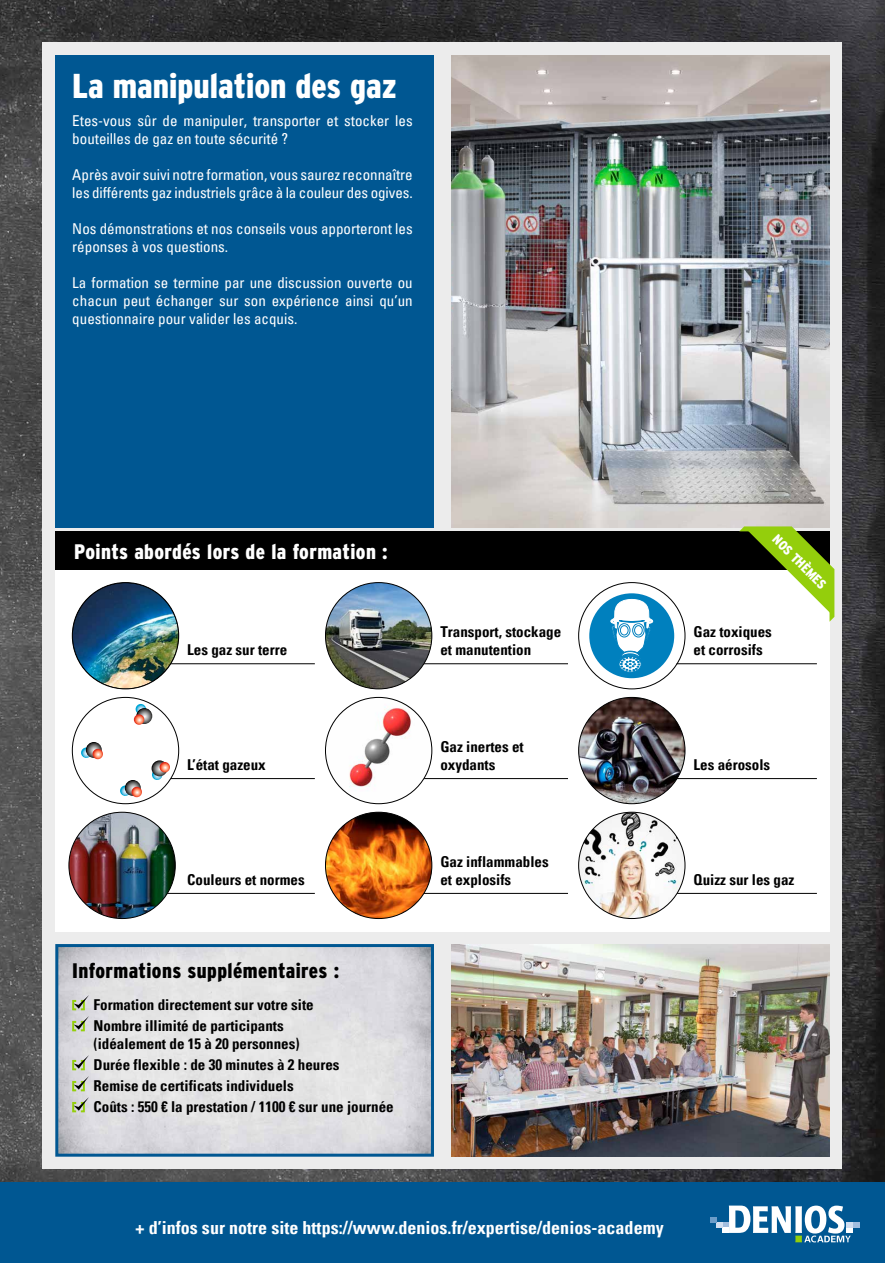
<style>
.page{position:relative;width:885px;height:1263px;background:#fff}
.page>*{position:absolute;margin:0;border:0;box-sizing:border-box;transform-origin:0 0}
.t1{font:900 34.5px "Interstate CE Condensed";color:#fff}
.t2{font:900 21px "Interstate CE Condensed";letter-spacing:.02em;color:#fff}
.t3{font:900 21px "Interstate CE Condensed";letter-spacing:.02em;color:#000}
.t4{font:700 condensed 18px "Univers LT Pro";color:#fff}
.t5{font:condensed 15px/18px "Univers LT Pro";color:#fff}
.t6{font:700 condensed 15px/18px "Univers LT Pro";color:#000}
.t7{font:900 13.5px "Interstate CE Condensed";color:#fff}
</style>
<div class="page">
<img style="left:0;top:0;width:884px;height:1182px">
<div style="left:0;top:1182px;width:884px;height:81px;background:#005792"></div>
<div style="left:43px;top:43px;width:799px;height:1126px;background:#ececec"></div>
<div style="left:852px;top:1222px;width:7px;height:6px;background:#a1bdde"></div>
<svg style="left:710px;top:1205px;width:143px;height:37px"></svg>
<div style="left:55px;top:55px;width:379px;height:472px;background:#005792"></div>
<img style="left:451px;top:55px;width:378px;height:472px">
<div style="left:55px;top:570px;width:774px;height:361px;background:#fff"></div>
<div style="left:55px;top:531px;width:774px;height:39px;background:#000"></div>
<svg style="left:739px;top:527px;width:95px;height:95px"></svg>
<hr style="left:166px;top:663px;width:149px;height:1px;background:#000">
<img style="left:72px;top:583px;width:107px;height:106px;border-radius:53px">
<hr style="left:166px;top:778px;width:149px;height:1px;background:#000">
<div style="left:72px;top:697px;width:107px;height:107px;background:#fff;border-radius:50%"></div>
<svg style="left:86px;top:742px;width:16px;height:16px"></svg>
<svg style="left:81px;top:747px;width:22px;height:12px"></svg>
<svg style="left:125px;top:780px;width:16px;height:16px"></svg>
<svg style="left:120px;top:785px;width:22px;height:12px"></svg>
<svg style="left:151px;top:760px;width:16px;height:16px"></svg>
<svg style="left:152px;top:762px;width:18px;height:18px"></svg>
<svg style="left:136px;top:708px;width:16px;height:16px"></svg>
<svg style="left:134px;top:704px;width:12px;height:21px"></svg>
<hr style="left:166px;top:893px;width:149px;height:1px;background:#000">
<img style="left:69px;top:812px;width:106px;height:106px;border-radius:53px">
<hr style="left:672px;top:778px;width:144px;height:1px;background:#000">
<img style="left:578px;top:697px;width:107px;height:107px;border-radius:53px">
<hr style="left:676px;top:663px;width:140px;height:1px;background:#000">
<div style="left:578px;top:583px;width:107px;height:106px;background:#fff;border-radius:50%"></div>
<div style="left:589px;top:593px;width:85px;height:85px;background:#0080be;border-radius:50%"></div>
<div style="left:619px;top:656px;width:22px;height:16px;border:1px solid #0080be;border-radius:50%"></div>
<svg style="left:610px;top:599px;width:43px;height:72px"></svg>
<hr style="left:672px;top:893px;width:144px;height:1px;background:#000">
<img style="left:578px;top:812px;width:107px;height:106px;border-radius:53px">
<hr style="left:419px;top:663px;width:149px;height:1px;background:#000">
<img style="left:325px;top:583px;width:107px;height:106px;border-radius:53px">
<hr style="left:419px;top:778px;width:149px;height:1px;background:#000">
<img style="left:325px;top:697px;width:107px;height:107px;border-radius:53px">
<hr style="left:419px;top:893px;width:149px;height:1px;background:#000">
<img style="left:325px;top:812px;width:107px;height:106px;border-radius:53px">
<img style="left:59px;top:948px;width:371px;height:205px">
<div style="left:55px;top:944px;width:379px;height:213px;border:3px solid #005792"></div>
<svg style="left:72px;top:995px;width:17px;height:37px"></svg>
<svg style="left:72px;top:1055px;width:17px;height:58px"></svg>
<img style="left:451px;top:944px;width:378px;height:213px">
<h1 class="t1" style="left:72px;top:62px;width:326px">La manipulation des gaz</h1>
<p class="t5" style="left:72px;top:111px;width:342px">Etes-vous sûr de manipuler, transporter et stocker les bouteilles de gaz en toute sécurité ?</p>
<p class="t5" style="left:72px;top:165px;width:342px">Après avoir suivi notre formation, vous saurez reconnaître les différents gaz industriels grâce à la couleur des ogives.</p>
<p class="t5" style="left:72px;top:219px;width:342px">Nos démonstrations et nos conseils vous apporteront les réponses à vos questions.</p>
<p class="t5" style="left:72px;top:273px;width:342px;text-align:justify">La formation se termine par une discussion ouverte ou chacun peut échanger sur son expérience ainsi qu’un questionnaire pour valider les acquis.</p>
<h2 class="t2" style="left:74px;top:537px;width:315px">Points abordés lors de la formation :</h2>
<p class="t7" style="left:781px;top:530px;width:71px;rotate:45deg">NOS THÈMES</p>
<p class="t6" style="left:187px;top:640px;width:101px">Les gaz sur terre</p>
<p class="t6" style="left:187px;top:755px;width:80px">L’état gazeux</p>
<p class="t6" style="left:187px;top:870px;width:119px">Couleurs et normes</p>
<h2 class="t3" style="left:72px;top:956px;width:268px">Informations supplémentaires :</h2>
<p class="t6" style="left:94px;top:994px;width:221px;line-height:21px">Formation directement sur votre site<br>Nombre illimité de participants</p>
<p class="t6" style="left:94px;top:1033px;width:301px;line-height:21px">(idéalement de 15 à 20 personnes)<br>Durée flexible : de 30 minutes à 2 heures<br>Remise de certificats individuels<br>Coûts : 550 € la prestation / 1100 € sur une journée</p>
<p class="t6" style="left:440px;top:622px;width:122px">Transport, stockage et manutention</p>
<p class="t6" style="left:440px;top:737px;width:85px">Gaz inertes et oxydants</p>
<p class="t6" style="left:440px;top:852px;width:110px">Gaz inflammables et explosifs</p>
<p class="t6" style="left:693px;top:622px;width:80px">Gaz toxiques et corrosifs</p>
<p class="t6" style="left:693px;top:755px;width:78px">Les aérosols</p>
<p class="t6" style="left:693px;top:870px;width:102px">Quizz sur les gaz</p>
<p class="t4" style="left:136px;top:1216px;width:529px">+ d’infos sur notre site https://www.denios.fr/expertise/denios-academy</p>
</div>
